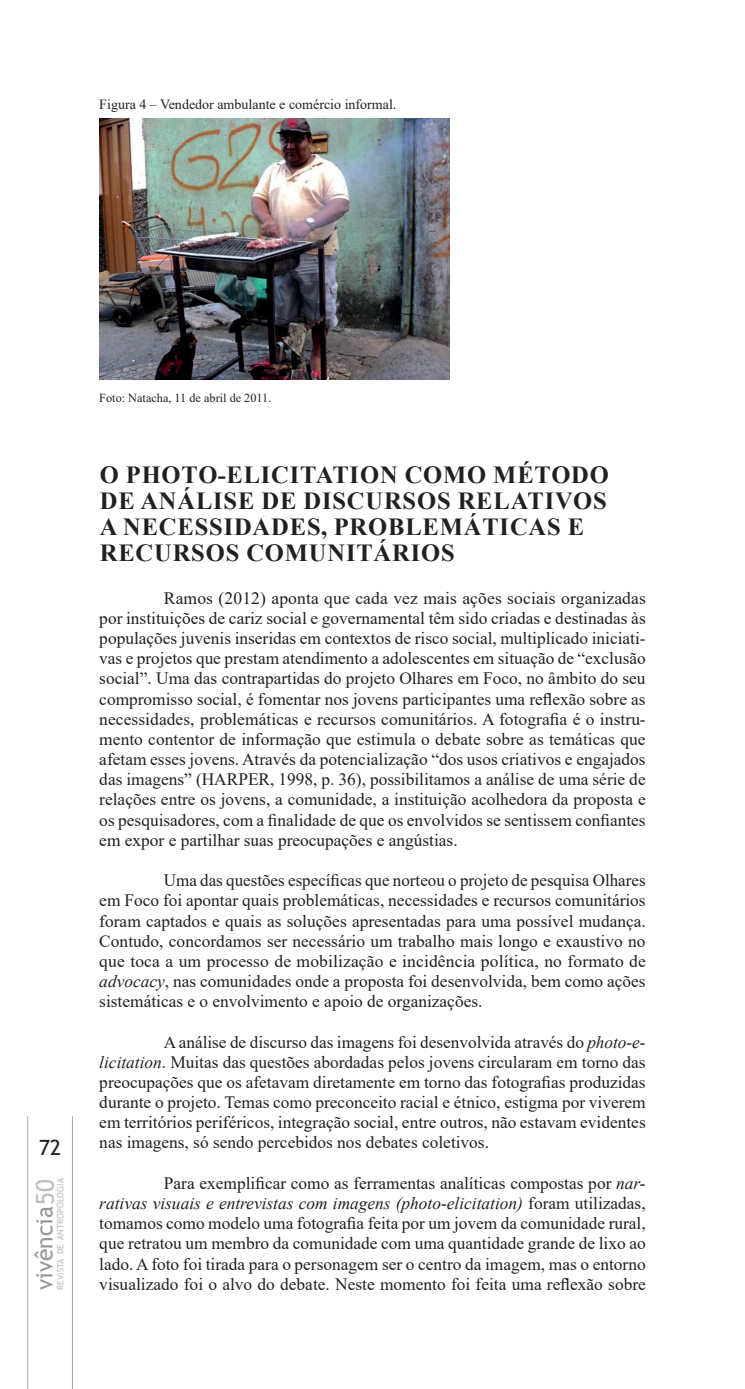
<style>
.page{position:relative;width:745px;height:1389px;background:#fff}
.page>*{position:absolute;margin:0;border:0;box-sizing:border-box;transform-origin:0 0}
.AR_Sub1{font:700 24.5px/26.2px "Times New Roman";letter-spacing:.035em;color:#231f20}
.t1{font:22.75px "Trebuchet MS";color:#939598}
.t2{font:21px "Trebuchet MS";color:#231f20}
.AR_TEXTO{font:17.32px/20.1px "Times New Roman";color:#231f20;text-align:justify}
.TAIM_Legenda{font:14px "Times New Roman";color:#231f20}
.TAIM_Fonte{font:12.25px "Times New Roman";color:#231f20}
.t3{font:8.75px "Trebuchet MS";color:#bcbdc0}
.s1{font-size:24.5px;color:#bcbdc0}
.s2{font-style:italic}
</style>
<div class="page">
<hr style="left:72px;top:1116px;width:1px;height:273px;background:#a8a9ad">
<hr style="left:27px;top:1116px;width:1px;height:273px;background:#a8a9ad">
<img style="left:99px;top:118px;width:349px;height:262px">
<p class="TAIM_Legenda" style="left:99px;top:94px;width:298px">Figura 4 – Vendedor ambulante e comércio informal.</p>
<p class="t2" style="left:39px;top:1134px;width:24px">72</p>
<h2 class="t1" style="left:30px;top:1290px;width:112px;rotate:-90deg">vivência<span class="s1">50</span></h2>
<p class="t3" style="left:55px;top:1290px;width:113px;rotate:-90deg">REVISTA DE ANTROPOLOGIA</p>
<p class="TAIM_Fonte" style="left:99px;top:389px;width:173px">Foto: Natacha, 11 de abril de 2011.</p>
<p class="AR_Sub1" style="left:100px;top:461px;width:510px">O PHOTO-ELICITATION COMO MÉTODO<br>DE ANÁLISE DE DISCURSOS RELATIVOS<br>A NECESSIDADES, PROBLEMÁTICAS E<br>RECURSOS COMUNITÁRIOS</p>
<p class="AR_TEXTO" style="left:99px;top:587px;width:547px;text-indent:64px">Ramos (2012) aponta que cada vez mais ações sociais organizadas por instituições de cariz social e governamental têm sido criadas e destinadas às populações juvenis inseridas em contextos de risco social, multiplicado iniciati&shy;vas e projetos que prestam atendimento a adolescentes em situação de “exclusão social”. Uma das contrapartidas do projeto Olhares em Foco, no âmbito do seu compromisso social, é fomentar nos jovens participantes uma reflexão sobre as necessidades, problemáticas e recursos comunitários. A fotografia é o instru&shy;mento contentor de informação que estimula o debate sobre as temáticas que afetam esses jovens. Através da potencialização “dos usos criativos e engajados das imagens” (HARPER, 1998, p. 36), possibilitamos a análise de uma série de relações entre os jovens, a comunidade, a instituição acolhedora da proposta e os pesquisadores, com a finalidade de que os envolvidos se sentissem confiantes em expor e partilhar suas preocupações e angústias.</p>
<p class="AR_TEXTO" style="left:99px;top:870px;width:547px;text-indent:64px">Uma das questões específicas que norteou o projeto de pesquisa Olhares em Foco foi apontar quais problemáticas, necessidades e recursos comunitários foram captados e quais as soluções apresentadas para uma possível mudança.<br>Contudo, concordamos ser necessário um trabalho mais longo e exaustivo no que toca a um processo de mobilização e incidência política, no formato de <span class="s2">advocacy</span>, nas comunidades onde a proposta foi desenvolvida, bem como ações sistemáticas e o envolvimento e apoio de organizações.</p>
<p class="AR_TEXTO" style="left:99px;top:1031px;width:547px;text-indent:64px">A análise de discurso das imagens foi desenvolvida através do <span class="s2">photo-e&shy;licitation</span>. Muitas das questões abordadas pelos jovens circularam em torno das preocupações que os afetavam diretamente em torno das fotografias produzidas durante o projeto. Temas como preconceito racial e étnico, estigma por viverem em territórios periféricos, integração social, entre outros, não estavam evidentes nas imagens, só sendo percebidos nos debates coletivos.</p>
<p class="AR_TEXTO" style="left:99px;top:1172px;width:547px;text-indent:64px">Para exemplificar como as ferramentas analíticas compostas por <span class="s2">nar&shy;rativas visuais e entrevistas com imagens (photo-elicitation)</span> foram utilizadas, tomamos como modelo uma fotografia feita por um jovem da comunidade rural, que retratou um membro da comunidade com uma quantidade grande de lixo ao lado. A foto foi tirada para o personagem ser o centro da imagem, mas o entorno visualizado foi o alvo do debate. Neste momento foi feita uma reflexão sobre</p>
</div>
